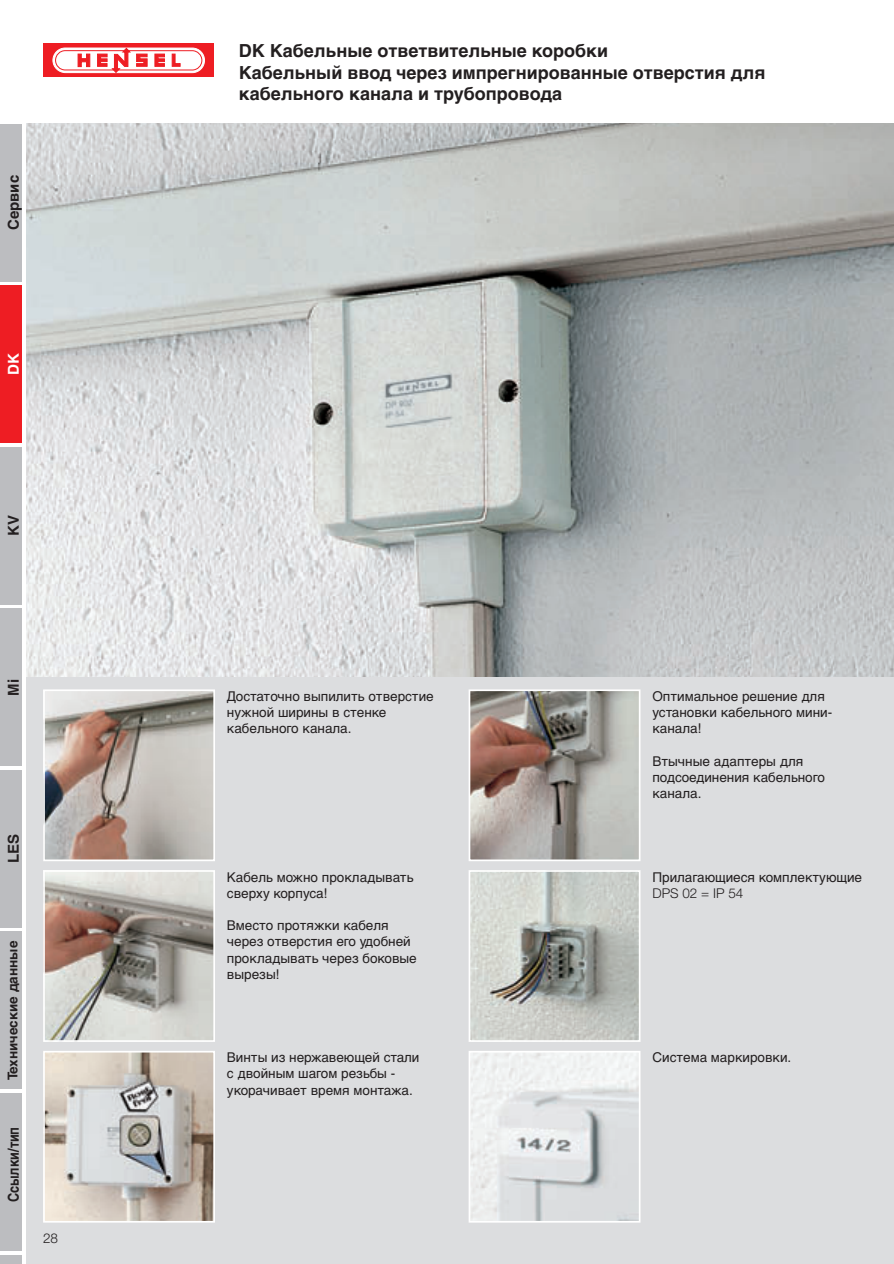
<style>
.page{position:relative;width:894px;height:1264px;background:#fff}
.page>*{position:absolute;margin:0;border:0;box-sizing:border-box;transform-origin:0 0}
.t1{font:700 18px/21.6px "Helvetica Cyr";color:#231f20}
.t2{font:700 15px "Helvetica Cyr";color:#231f20}
.t3{font:700 15px "Helvetica Cyr";color:#231f20;scale:.85 1}
.t4{font:700 15px "Helvetica Cyr";color:#fff}
.t5{font:13.5px/16.2px "Helvetica Cyr Upright";color:#231f20}
.t6{font:700 13.5px "Helvetica Cyr";color:#231f20}
.t7{font:300 13.5px "Helvetica Neue LT Pro";color:#231f20}
</style>
<div class="page">
<svg style="left:44px;top:43px;width:170px;height:34px;background:#ee252b"></svg>
<svg style="left:52px;top:48px;width:153px;height:25px"></svg>
<div style="left:0;top:124px;width:893px;height:1140px;background:#dcdddf"></div>
<div style="left:0;top:124px;width:26px;height:1140px;background:#fff"></div>
<div style="left:0;top:124px;width:22px;height:157px;background:#bcbdc0"></div>
<div style="left:0;top:285px;width:22px;height:158px;background:#ee1d23"></div>
<div style="left:0;top:447px;width:22px;height:157px;background:#bcbdc0"></div>
<div style="left:0;top:609px;width:22px;height:157px;background:#bcbdc0"></div>
<div style="left:0;top:770px;width:22px;height:158px;background:#bcbdc0"></div>
<div style="left:0;top:932px;width:22px;height:157px;background:#bcbdc0"></div>
<div style="left:0;top:1093px;width:22px;height:158px;background:#bcbdc0"></div>
<div style="left:0;top:1255px;width:22px;height:9px;background:#bcbdc0"></div>
<img style="left:26px;top:124px;width:867px;height:553px">
<img style="left:46px;top:692px;width:166px;height:166px">
<div style="left:43px;top:689px;width:172px;height:172px;border:2px solid #fff"></div>
<img style="left:46px;top:873px;width:166px;height:166px">
<div style="left:43px;top:870px;width:172px;height:172px;border:2px solid #fff"></div>
<img style="left:471px;top:873px;width:166px;height:166px">
<div style="left:468px;top:870px;width:172px;height:172px;border:2px solid #fff"></div>
<img style="left:471px;top:692px;width:166px;height:166px">
<div style="left:468px;top:689px;width:172px;height:172px;border:2px solid #fff"></div>
<img style="left:46px;top:1054px;width:166px;height:166px">
<div style="left:43px;top:1051px;width:172px;height:172px;border:2px solid #fff"></div>
<img style="left:471px;top:1054px;width:166px;height:166px">
<div style="left:468px;top:1051px;width:172px;height:172px;border:2px solid #fff"></div>
<p class="t2" style="left:5px;top:230px;width:57px;rotate:-90deg">Сервис</p>
<p class="t4" style="left:5px;top:375px;width:23px;rotate:-90deg">DK</p>
<p class="t2" style="left:5px;top:536px;width:22px;rotate:-90deg">KV</p>
<p class="t2" style="left:5px;top:696px;width:18px;rotate:-90deg">Mi</p>
<p class="t2" style="left:5px;top:863px;width:31px;rotate:-90deg">LES</p>
<p class="t6" style="left:5px;top:1080px;width:141px;rotate:-90deg">Технические данные</p>
<p class="t3" style="left:5px;top:1202px;width:90px;rotate:-90deg">Ссылки/тип</p>
<p class="t7" style="left:43px;top:1230px;width:17px">28</p>
<h1 class="t1" style="left:239px;top:40px;width:528px">DK Кабельные ответвительные коробки<br>Кабельный ввод через импрегнированные отверстия для кабельного канала и трубопровода</h1>
<p class="t5" style="left:227px;top:688px;width:208px">Достаточно выпилить отверстие нужной ширины в стенке кабельного канала.</p>
<p class="t5" style="left:652px;top:688px;width:181px">Оптимальное решение для установки кабельного мини&shy;канала!</p>
<p class="t5" style="left:652px;top:753px;width:174px">Втычные адаптеры для подсоединения кабельного канала.</p>
<p class="t5" style="left:227px;top:869px;width:188px">Кабель можно прокладывать сверху корпуса!</p>
<p class="t5" style="left:227px;top:917px;width:191px">Вместо протяжки кабеля через отверстия его удобней прокладывать через боковые вырезы!</p>
<p class="t5" style="left:652px;top:869px;width:211px">Прилагающиеся комплектующие</p>
<p class="t7" style="left:652px;top:885px;width:92px">DPS 02 = IP 54</p>
<p class="t5" style="left:227px;top:1049px;width:194px">Винты из нержавеющей стали с двойным шагом резьбы - укорачивает время монтажа.</p>
<p class="t5" style="left:652px;top:1049px;width:140px">Система маркировки.</p>
</div>
